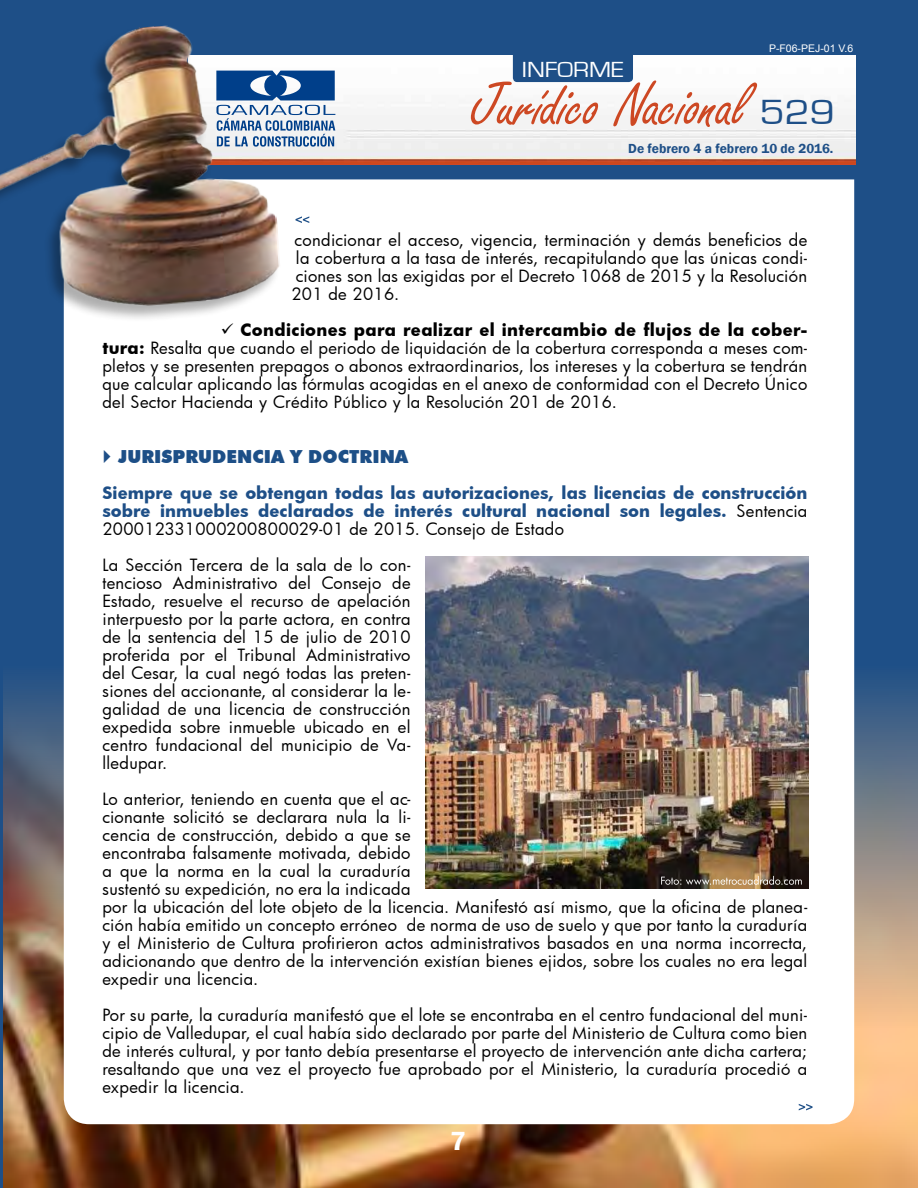
<style>
.page{position:relative;width:918px;height:1188px;background:#1e4f87}
.page>*{position:absolute;margin:0;border:0;box-sizing:border-box;transform-origin:0 0}
.t1{font:66px "Freestyle Scr D";letter-spacing:-.01em;color:#cd4823}
.t2{font:36px "Eurostile";color:#1e4f87;scale:1.14 1}
.t3{font:600 27px "Franklin Gothic";color:#fff}
.t4{font:22.5px "Eurostile";color:#fff;scale:1.14 1}
.t5{font:900 18px "Futura BT";color:#1d4f87}
.t6{font:16.5px/18px "Futura";letter-spacing:.02em;color:#000;text-align:justify}
.t7{font:700 16.5px/18px "Futura";color:#1e4f87;text-align:justify}
.t8{font:600 13.5px "Franklin Gothic";color:#1e4f87}
.t9{font:10.5px "Arial";color:#fff}
.s1{font-weight:700}
.s2{font-weight:400;color:#000}
</style>
<div class="page">
<img style="left:4px;top:665px;width:914px;height:523px">
<div style="left:64px;top:179px;width:790px;height:945px;background:#fff"></div>
<img style="left:282px;top:55px;width:574px;height:109px">
<div style="left:513px;top:37px;width:120px;height:45px;background:#1e4f87;border-radius:4px"></div>
<div style="left:0;top:26px;width:280px;height:297px;background:#000;opacity:.32"></div>
<img style="left:0;top:25px;width:282px;height:291px">
<svg style="left:216px;top:71px;width:119px;height:76px;background:#7998be"></svg>
<svg style="left:296px;top:216px;width:13px;height:7px"></svg>
<svg style="left:799px;top:1104px;width:14px;height:6px"></svg>
<img style="left:426px;top:556px;width:382px;height:333px">
<svg style="left:661px;top:876px;width:141px;height:9px"></svg>
<svg style="left:104px;top:450px;width:7px;height:13px"></svg>
<h3 class="t4" style="left:522px;top:57px;width:91px">INFORME</h3>
<p class="t9" style="left:769px;top:42px;width:86px">P-F06-PEJ-01 V.6</p>
<h1 class="t1" style="left:471px;top:70px;width:278px">Jurídico Nacional</h1>
<h2 class="t2" style="left:760px;top:93px;width:68px">529</h2>
<p class="t8" style="left:628px;top:140px;width:207px">De febrero 4 a febrero 10 de 2016.</p>
<p class="t6" style="left:291px;top:230px;width:517px">condicionar el acceso, vigencia, terminación y demás beneficios de la cobertura a la tasa de interés, recapitulando que las únicas condi&shy;ciones son las exigidas por el Decreto 1068 de 2015 y la Resolución 201 de 2016.</p>
<p class="t6" style="left:102px;top:320px;width:706px;text-indent:119px">✓ <span class="s1">Condiciones para realizar el intercambio de flujos de la cober&shy;tura:</span> Resalta que cuando el periodo de liquidación de la cobertura corresponda a meses com&shy;pletos y se presenten prepagos o abonos extraordinarios, los intereses y la cobertura se tendrán que calcular aplicando las fórmulas acogidas en el anexo de conformidad con el Decreto Único del Sector Hacienda y Crédito Público y la Resolución 201 de 2016.</p>
<p class="t5" style="left:118px;top:446px;width:291px">JURISPRUDENCIA Y DOCTRINA</p>
<p class="t7" style="left:102px;top:483px;width:706px">Siempre que se obtengan todas las autorizaciones, las licencias de construcción sobre inmuebles declarados de interés cultural nacional son legales. <span class="s2">Sentencia 200012331000200800029-01 de 2015. Consejo de Estado</span></p>
<p class="t6" style="left:102px;top:556px;width:310px">La Sección Tercera de la sala de lo con&shy;tencioso Administrativo del Consejo de Estado, resuelve el recurso de apelación interpuesto por la parte actora, en contra de la sentencia del 15 de julio de 2010 proferida por el Tribunal Administrativo del Cesar, la cual negó todas las preten&shy;siones del accionante, al considerar la le&shy;galidad de una licencia de construcción expedida sobre inmueble ubicado en el centro fundacional del municipio de Va&shy;lledupar.</p>
<p class="t6" style="left:102px;top:790px;width:706px;text-align:left">Lo anterior, teniendo en cuenta que el ac-<br>cionante solicitó se declarara nula la li-<br>cencia de construcción, debido a que se<br>encontraba falsamente motivada, debido<br>a que la norma en la cual la curaduría<br>sustentó su expedición, no era la indicada<br>por la ubicación del lote objeto de la licencia. Manifestó así mismo, que la oficina de planea&shy;ción había emitido un concepto erróneo de norma de uso de suelo y que por tanto la curaduría y el Ministerio de Cultura profirieron actos administrativos basados en una norma incorrecta, adicionando que dentro de la intervención existían bienes ejidos, sobre los cuales no era legal expedir una licencia.</p>
<p class="t6" style="left:102px;top:1006px;width:706px">Por su parte, la curaduría manifestó que el lote se encontraba en el centro fundacional del muni&shy;cipio de Valledupar, el cual había sido declarado por parte del Ministerio de Cultura como bien de interés cultural, y por tanto debía presentarse el proyecto de intervención ante dicha cartera; resaltando que una vez el proyecto fue aprobado por el Ministerio, la curaduría procedió a expedir la licencia.</p>
<h3 class="t3" style="left:450px;top:1124px;width:17px">7</h3>
</div>
